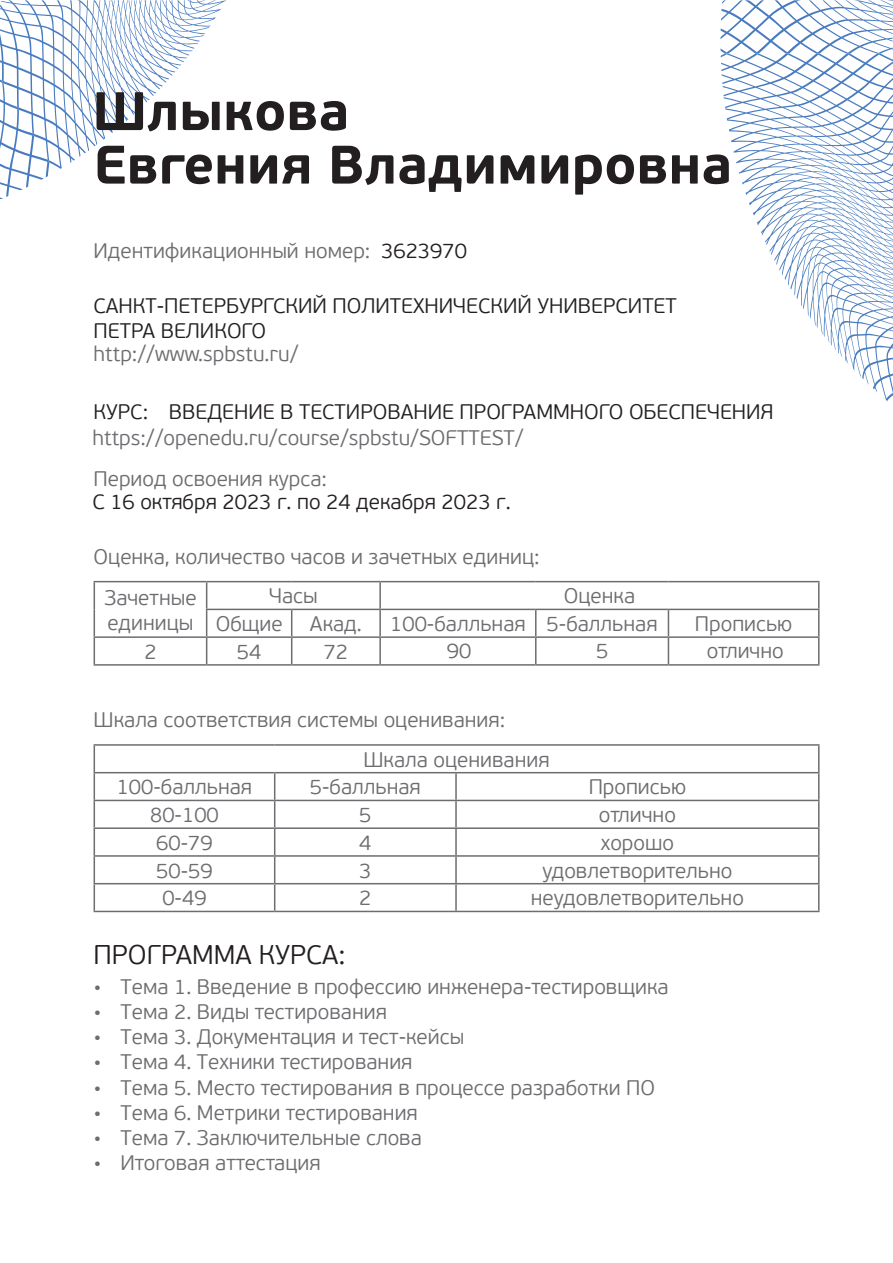
<style>
.page{position:relative;width:893px;height:1263px;background:#fff}
.page>*{position:absolute;margin:0;border:0;box-sizing:border-box;transform-origin:0 0}
.t1{font:700 54px "PF Beau Sans Pro";color:#231f20}
.t2{font:300 27px "PF Beau Sans Pro";color:#231f20}
.t3{font:300 21px/25.2px "PF Beau Sans Pro";color:#6c6d70}
.t4{font:300 21px/25.3px "PF Beau Sans Pro";color:#231f20}
</style>
<div class="page">
<svg style="left:720px;top:0;width:173px;height:54px"></svg>
<svg style="left:720px;top:54px;width:173px;height:348px"></svg>
<svg style="left:0;top:0;width:226px;height:199px"></svg>
<hr style="left:94px;top:581px;width:113px;height:1px;background:#6c6d70">
<hr style="left:207px;top:581px;width:85px;height:1px;background:#6c6d70">
<hr style="left:292px;top:581px;width:88px;height:1px;background:#6c6d70">
<hr style="left:380px;top:581px;width:156px;height:1px;background:#6c6d70">
<hr style="left:379px;top:582px;width:2px;height:27px;background:#6c6d70">
<hr style="left:536px;top:581px;width:132px;height:1px;background:#6c6d70">
<hr style="left:668px;top:581px;width:151px;height:1px;background:#6c6d70">
<hr style="left:206px;top:609px;width:86px;height:1px;background:#6c6d70">
<hr style="left:292px;top:609px;width:88px;height:1px;background:#6c6d70">
<hr style="left:380px;top:609px;width:156px;height:1px;background:#6c6d70">
<hr style="left:379px;top:610px;width:2px;height:26px;background:#6c6d70">
<hr style="left:536px;top:609px;width:132px;height:1px;background:#6c6d70">
<hr style="left:668px;top:609px;width:151px;height:1px;background:#6c6d70">
<hr style="left:94px;top:636px;width:113px;height:2px;background:#6c6d70">
<svg style="left:94px;top:582px;width:1px;height:82px"></svg>
<hr style="left:207px;top:636px;width:85px;height:2px;background:#6c6d70">
<svg style="left:206px;top:582px;width:1px;height:82px"></svg>
<hr style="left:292px;top:636px;width:88px;height:2px;background:#6c6d70">
<svg style="left:291px;top:610px;width:1px;height:54px"></svg>
<hr style="left:380px;top:636px;width:156px;height:2px;background:#6c6d70">
<hr style="left:379px;top:638px;width:2px;height:26px;background:#6c6d70">
<hr style="left:536px;top:636px;width:132px;height:2px;background:#6c6d70">
<svg style="left:535px;top:610px;width:1px;height:54px"></svg>
<hr style="left:668px;top:636px;width:151px;height:2px;background:#6c6d70">
<svg style="left:668px;top:610px;width:1px;height:54px"></svg>
<svg style="left:818px;top:582px;width:1px;height:82px"></svg>
<hr style="left:94px;top:664px;width:113px;height:2px;background:#6c6d70">
<hr style="left:207px;top:664px;width:85px;height:2px;background:#6c6d70">
<hr style="left:292px;top:664px;width:88px;height:2px;background:#6c6d70">
<hr style="left:380px;top:664px;width:156px;height:2px;background:#6c6d70">
<hr style="left:536px;top:664px;width:132px;height:2px;background:#6c6d70">
<hr style="left:668px;top:664px;width:151px;height:2px;background:#6c6d70">
<hr style="left:94px;top:744px;width:181px;height:2px;background:#6c6d70">
<hr style="left:275px;top:744px;width:181px;height:2px;background:#6c6d70">
<hr style="left:456px;top:744px;width:363px;height:2px;background:#6c6d70">
<hr style="left:94px;top:772px;width:181px;height:1px;background:#6c6d70">
<hr style="left:275px;top:772px;width:181px;height:1px;background:#6c6d70">
<hr style="left:456px;top:772px;width:363px;height:1px;background:#6c6d70">
<hr style="left:455px;top:773px;width:2px;height:27px;background:#6c6d70">
<hr style="left:94px;top:800px;width:181px;height:1px;background:#6c6d70">
<hr style="left:275px;top:800px;width:181px;height:1px;background:#6c6d70">
<hr style="left:456px;top:800px;width:363px;height:1px;background:#6c6d70">
<hr style="left:455px;top:801px;width:2px;height:26px;background:#6c6d70">
<hr style="left:94px;top:827px;width:181px;height:2px;background:#6c6d70">
<hr style="left:275px;top:827px;width:181px;height:2px;background:#6c6d70">
<hr style="left:456px;top:827px;width:363px;height:2px;background:#6c6d70">
<hr style="left:455px;top:829px;width:2px;height:26px;background:#6c6d70">
<hr style="left:94px;top:855px;width:181px;height:2px;background:#6c6d70">
<hr style="left:275px;top:855px;width:181px;height:2px;background:#6c6d70">
<hr style="left:456px;top:855px;width:363px;height:2px;background:#6c6d70">
<hr style="left:455px;top:857px;width:2px;height:26px;background:#6c6d70">
<hr style="left:94px;top:883px;width:181px;height:1px;background:#6c6d70">
<svg style="left:94px;top:746px;width:1px;height:165px"></svg>
<hr style="left:275px;top:883px;width:181px;height:1px;background:#6c6d70">
<svg style="left:274px;top:773px;width:1px;height:138px"></svg>
<hr style="left:456px;top:883px;width:363px;height:1px;background:#6c6d70">
<hr style="left:455px;top:884px;width:2px;height:27px;background:#6c6d70">
<svg style="left:818px;top:746px;width:1px;height:165px"></svg>
<hr style="left:94px;top:911px;width:181px;height:1px;background:#6c6d70">
<hr style="left:275px;top:911px;width:181px;height:1px;background:#6c6d70">
<hr style="left:456px;top:911px;width:363px;height:1px;background:#6c6d70">
<h1 class="t1" style="left:92px;top:78px;width:258px">Шлыкова</h1>
<h1 class="t1" style="left:94px;top:131px;width:640px">Евгения Владимировна</h1>
<p class="t3" style="left:94px;top:238px;width:278px">Идентификационный номер:</p>
<p class="t4" style="left:94px;top:293px;width:585px">САНКТ-ПЕТЕРБУРГСКИЙ ПОЛИТЕХНИЧЕСКИЙ УНИВЕРСИТЕТ<br>ПЕТРА ВЕЛИКОГО</p>
<p class="t3" style="left:94px;top:342px;width:206px">http://www.spbstu.ru/</p>
<p class="t4" style="left:94px;top:400px;width:56px">КУРС:</p>
<p class="t4" style="left:381px;top:238px;width:87px">3623970</p>
<p class="t4" style="left:169px;top:399px;width:606px">ВВЕДЕНИЕ В ТЕСТИРОВАНИЕ ПРОГРАММНОГО ОБЕСПЕЧЕНИЯ</p>
<p class="t3" style="left:92px;top:426px;width:433px">https://openedu.ru/course/spbstu/SOFTTEST/</p>
<p class="t3" style="left:94px;top:466px;width:235px">Период освоения курса:</p>
<p class="t4" style="left:92px;top:489px;width:420px">С 16 октября 2023 г. по 24 декабря 2023 г.</p>
<p class="t3" style="left:94px;top:545px;width:448px">Оценка, количество часов и зачетных единиц:</p>
<p class="t3" style="left:104px;top:585px;width:94px">Зачетные единицы</p>
<p class="t3" style="left:269px;top:584px;width:50px">Часы</p>
<p class="t3" style="left:564px;top:584px;width:73px">Оценка</p>
<p class="t3" style="left:216px;top:612px;width:69px">Общие</p>
<p class="t3" style="left:310px;top:612px;width:53px">Акад.</p>
<p class="t3" style="left:390px;top:612px;width:269px">100-балльная 5-балльная</p>
<p class="t3" style="left:695px;top:612px;width:99px">Прописью</p>
<p class="t3" style="left:144px;top:639px;width:14px">2</p>
<p class="t3" style="left:237px;top:639px;width:26px">54</p>
<p class="t3" style="left:324px;top:639px;width:26px">72</p>
<p class="t3" style="left:447px;top:639px;width:26px">90</p>
<p class="t3" style="left:596px;top:639px;width:14px">5</p>
<p class="t3" style="left:707px;top:639px;width:79px">отлично</p>
<p class="t3" style="left:94px;top:707px;width:413px">Шкала соответствия системы оценивания:</p>
<p class="t3" style="left:363px;top:747px;width:188px">Шкала оценивания</p>
<p class="t3" style="left:117px;top:775px;width:137px">100-балльная</p>
<p class="t3" style="left:310px;top:775px;width:113px">5-балльная</p>
<p class="t3" style="left:589px;top:775px;width:99px">Прописью</p>
<p class="t3" style="left:150px;top:803px;width:70px">80-100</p>
<p class="t3" style="left:359px;top:803px;width:14px">5</p>
<p class="t3" style="left:599px;top:803px;width:79px">отлично</p>
<p class="t3" style="left:156px;top:830px;width:58px">60-79</p>
<p class="t3" style="left:359px;top:830px;width:14px">4</p>
<p class="t3" style="left:601px;top:830px;width:75px">хорошо</p>
<p class="t3" style="left:156px;top:858px;width:58px">50-59</p>
<p class="t3" style="left:359px;top:858px;width:14px">3</p>
<p class="t3" style="left:542px;top:858px;width:192px">удовлетворительно</p>
<p class="t3" style="left:162px;top:886px;width:46px">0-49</p>
<p class="t3" style="left:359px;top:886px;width:14px">2</p>
<p class="t3" style="left:531px;top:886px;width:215px">неудовлетворительно</p>
<p class="t2" style="left:94px;top:940px;width:253px">ПРОГРАММА КУРСА:</p>
<p class="t3" style="left:94px;top:974px;width:577px">• Тема 1. Введение в профессию инженера-тестировщика</p>
<p class="t3" style="left:94px;top:999px;width:295px">• Тема 2. Виды тестирования</p>
<p class="t3" style="left:94px;top:1025px;width:372px">• Тема 3. Документация и тест-кейсы</p>
<p class="t3" style="left:94px;top:1050px;width:321px">• Тема 4. Техники тестирования</p>
<p class="t3" style="left:94px;top:1075px;width:563px">• Тема 5. Место тестирования в процессе разработки ПО</p>
<p class="t3" style="left:94px;top:1100px;width:326px">• Тема 6. Метрики тестирования</p>
<p class="t3" style="left:94px;top:1125px;width:330px">• Тема 7. Заключительные слова</p>
<p class="t3" style="left:94px;top:1151px;width:229px">• Итоговая аттестация</p>
</div>
